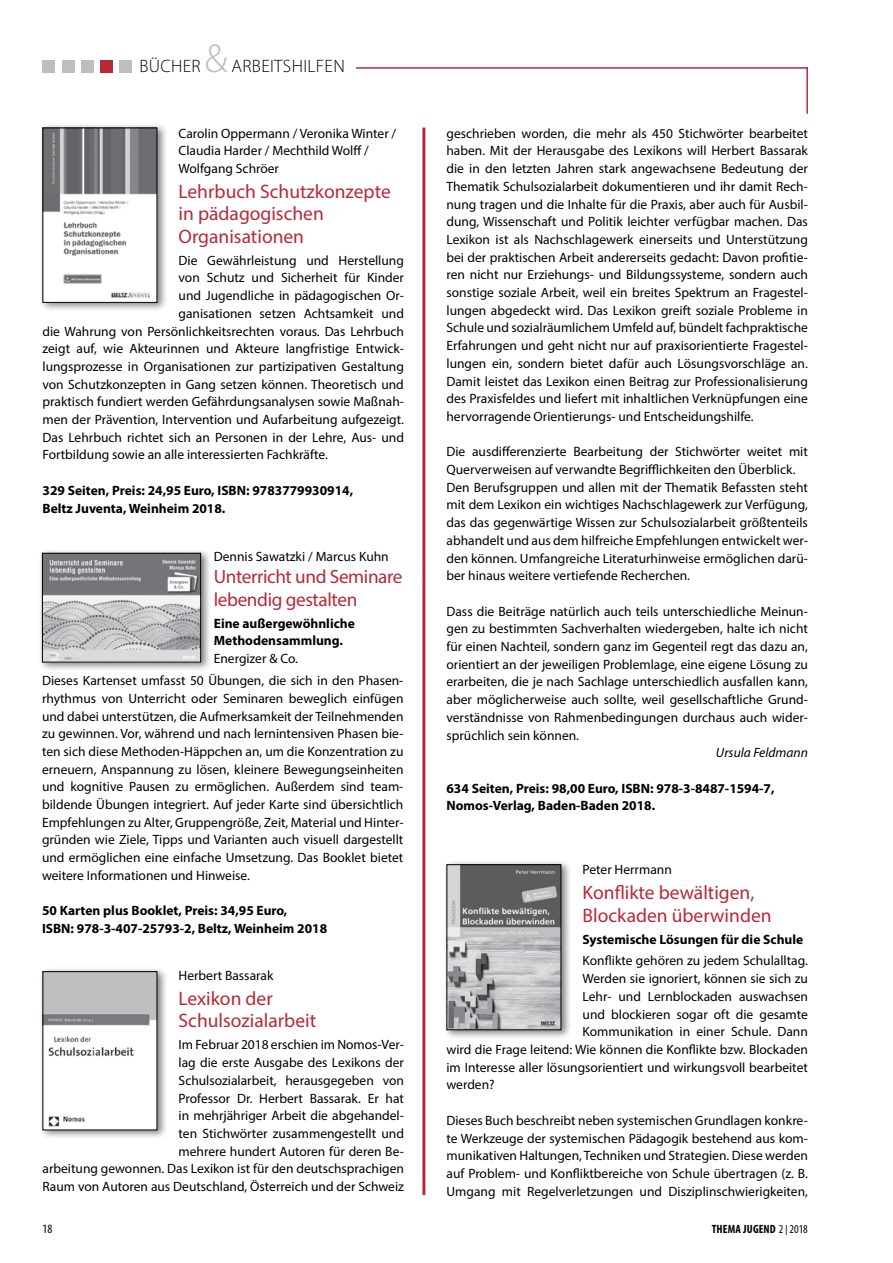
<style>
.page{position:relative;width:893px;height:1263px;background:#fff}
.page>*{position:absolute;margin:0;border:0;box-sizing:border-box;transform-origin:0 0}
.t1{font:300 40.5px "Myriad Pro";color:#bcbec0}
.t2{font:19.5px/22.5px "Myriad Pro";color:#b82837}
.t3{font:19.2px/22.5px "Myriad Pro";letter-spacing:-.02em;color:#b82837}
.t4{font:300 18px "Myriad Pro";color:#000}
.t5{font:13.5px/17.7px "Myriad Pro";color:#000;text-align:justify}
.t6{font:700 13.5px/17.7px "Myriad Pro";color:#000}
.t7{font:italic 13.5px "Myriad Pro";color:#000}
.t8{font:condensed 12.75px "Myriad Pro";color:#000}
.t9{font:700 condensed 12px "Myriad Pro";letter-spacing:.01em;color:#000}
.s1{font-weight:400}
.s2{font-family:"Futura T";font-weight:300}
</style>
<div class="page">
<hr style="left:422px;top:128px;width:3px;height:1067px;background:#b82837">
<hr style="left:806px;top:67px;width:2px;height:47px;background:#b82837">
<div style="left:43px;top:60px;width:12px;height:12px;background:#bcbec0"></div>
<div style="left:62px;top:60px;width:12px;height:12px;background:#bcbec0"></div>
<div style="left:81px;top:60px;width:13px;height:12px;background:#bcbec0"></div>
<div style="left:100px;top:60px;width:13px;height:12px;background:#b82837"></div>
<div style="left:119px;top:60px;width:13px;height:12px;background:#bcbec0"></div>
<hr style="left:356px;top:67px;width:452px;height:2px;background:#b82837">
<div style="left:39px;top:967px;width:129px;height:173px;background:#000;opacity:.5"></div>
<img style="left:45px;top:973px;width:110px;height:155px">
<div style="left:39px;top:123px;width:129px;height:189px;background:#000;opacity:.5"></div>
<img style="left:45px;top:130px;width:110px;height:171px">
<div style="left:43px;top:128px;width:114px;height:175px;border:1px solid #000"></div>
<div style="left:39px;top:548px;width:172px;height:124px;background:#000;opacity:.5"></div>
<img style="left:44px;top:555px;width:155px;height:105px">
<div style="left:42px;top:553px;width:159px;height:109px;border:1px solid #000"></div>
<div style="left:443px;top:860px;width:129px;height:179px;background:#000;opacity:.5"></div>
<img style="left:448px;top:866px;width:111px;height:162px">
<div style="left:446px;top:864px;width:115px;height:166px;border:1px solid #000"></div>
<h1 class="t1" style="left:205px;top:34px;width:24px">&amp;</h1>
<h3 class="t4" style="left:139px;top:55px;width:21px">BÜCHER</h3>
<h3 class="t4" style="left:232px;top:55px;width:21px">ARBEITSHILFEN</h3>
<p class="t5" style="left:179px;top:124px;width:219px;text-align:left">Carolin Oppermann / Veronika Winter /<br>Claudia Harder / Mechthild Wolff /<br>Wolfgang Schröer</p>
<h2 class="t2" style="left:179px;top:180px;width:214px">Lehrbuch Schutzkonzepte in pädagogischen<br>Organisationen</h2>
<p class="t5" style="left:179px;top:251px;width:227px">Die Gewährleistung und Herstellung</p>
<p class="t5" style="left:179px;top:269px;width:227px">von Schutz und Sicherheit für Kinder</p>
<p class="t5" style="left:179px;top:286px;width:227px">und Jugendliche in pädagogischen Or-</p>
<p class="t5" style="left:179px;top:304px;width:227px">ganisationen setzen Achtsamkeit und</p>
<p class="t5" style="left:43px;top:322px;width:363px">die Wahrung von Persönlichkeitsrechten voraus. Das Lehrbuch</p>
<p class="t5" style="left:43px;top:340px;width:363px">zeigt auf, wie Akteurinnen und Akteure langfristige Entwick-</p>
<p class="t5" style="left:43px;top:357px;width:363px">lungsprozesse in Organisationen zur partizipativen Gestaltung</p>
<p class="t5" style="left:43px;top:375px;width:363px">von Schutzkonzepten in Gang setzen können. Theoretisch und</p>
<p class="t5" style="left:43px;top:393px;width:363px">praktisch fundiert werden Gefährdungsanalysen sowie Maßnah-</p>
<p class="t5" style="left:43px;top:410px;width:363px">men der Prävention, Intervention und Aufarbeitung aufgezeigt.</p>
<p class="t5" style="left:43px;top:428px;width:363px">Das Lehrbuch richtet sich an Personen in der Lehre, Aus- und</p>
<p class="t5" style="left:43px;top:446px;width:287px">Fortbildung sowie an alle interessierten Fachkräfte.</p>
<p class="t6" style="left:43px;top:481px;width:312px">329 Seiten, Preis: 24,95 Euro, ISBN: 9783779930914,<br>Beltz Juventa, Weinheim 2018.</p>
<p class="t5" style="left:214px;top:547px;width:176px">Dennis Sawatzki / Marcus Kuhn</p>
<h3 class="t3" style="left:214px;top:565px;width:190px">Unterricht und Seminare lebendig gestalten</h3>
<p class="t6" style="left:214px;top:614px;width:143px">Eine außergewöhnliche<br>Methodensammlung.</p>
<p class="t5" style="left:42px;top:647px;width:363px;line-height:21.9px;text-indent:172px">Energizer &amp; Co.<br>Dieses Kartenset umfasst 50 Übungen, die sich in den Phasen-</p>
<p class="t5" style="left:42px;top:689px;width:363px">rhythmus von Unterricht oder Seminaren beweglich einfügen und dabei unterstützen, die Aufmerksamkeit der Teilnehmenden zu gewinnen. Vor, während und nach lernintensiven Phasen bie&shy;ten sich diese Methoden-Häppchen an, um die Konzentration zu erneuern, Anspannung zu lösen, kleinere Bewegungseinheiten und kognitive Pausen zu ermöglichen. Außerdem sind team&shy;bildende Übungen integriert. Auf jeder Karte sind übersichtlich Empfehlungen zu Alter, Gruppengröße, Zeit, Material und Hinter&shy;gründen wie Ziele, Tipps und Varianten auch visuell dargestellt und ermöglichen eine einfache Umsetzung. Das Booklet bietet weitere Informationen und Hinweise.</p>
<p class="t6" style="left:42px;top:901px;width:287px">50 Karten plus Booklet, Preis: 34,95 Euro,<br>ISBN: 978-3-407-25793-2, Beltz, Weinheim 2018</p>
<p class="t5" style="left:179px;top:967px;width:96px">Herbert Bassarak</p>
<h2 class="t2" style="left:179px;top:987px;width:139px">Lexikon der<br>Schulsozialarbeit</h2>
<p class="t5" style="left:43px;top:1036px;width:363px;text-align:right">Im Februar 2018 erschien im Nomos-Ver-<br>lag die erste Ausgabe des Lexikons der<br>Schulsozialarbeit, herausgegeben von<br>Professor Dr. Herbert Bassarak. Er hat<br>in mehrjähriger Arbeit die abgehandel-<br>ten Stichwörter zusammengestellt und<br>mehrere hundert Autoren für deren Be-<br>arbeitung gewonnen. Das Lexikon ist für den deutschsprachigen Raum von Autoren aus Deutschland, Österreich und der Schweiz</p>
<p class="t5" style="left:446px;top:124px;width:363px">geschrieben worden, die mehr als 450 Stichwörter bearbeitet haben. Mit der Herausgabe des Lexikons will Herbert Bassarak die in den letzten Jahren stark angewachsene Bedeutung der Thematik Schulsozialarbeit dokumentieren und ihr damit Rech&shy;nung tragen und die Inhalte für die Praxis, aber auch für Ausbil&shy;dung, Wissenschaft und Politik leichter verfügbar machen. Das Lexikon ist als Nachschlagewerk einerseits und Unterstützung bei der praktischen Arbeit andererseits gedacht: Davon profitie&shy;ren nicht nur Erziehungs- und Bildungssysteme, sondern auch sonstige soziale Arbeit, weil ein breites Spektrum an Fragestel&shy;lungen abgedeckt wird. Das Lexikon greift soziale Probleme in Schule und sozialräumlichem Umfeld auf, bündelt fachpraktische Erfahrungen und geht nicht nur auf praxisorientierte Fragestel&shy;lungen ein, sondern bietet dafür auch Lösungsvorschläge an.<br>Damit leistet das Lexikon einen Beitrag zur Professionalisierung des Praxisfeldes und liefert mit inhaltlichen Verknüpfungen eine hervorragende Orientierungs- und Entscheidungshilfe.</p>
<p class="t5" style="left:446px;top:443px;width:363px;text-align:left">Die ausdifferenzierte Bearbeitung der Stichwörter weitet mit Querverweisen auf verwandte Begrifflichkeiten den Überblick.<br>Den Berufsgruppen und allen mit der Thematik Befassten steht mit dem Lexikon ein wichtiges Nachschlagewerk zur Verfügung, das das gegenwärtige Wissen zur Schulsozialarbeit größtenteils abhandelt und aus dem hilfreiche Empfehlungen entwickelt wer&shy;den können. Umfangreiche Literaturhinweise ermöglichen darü&shy;ber hinaus weitere vertiefende Recherchen.</p>
<p class="t5" style="left:446px;top:602px;width:363px">Dass die Beiträge natürlich auch teils unterschiedliche Meinun&shy;gen zu bestimmten Sachverhalten wiedergeben, halte ich nicht für einen Nachteil, sondern ganz im Gegenteil regt das dazu an, orientiert an der jeweiligen Problemlage, eine eigene Lösung zu erarbeiten, die je nach Sachlage unterschiedlich ausfallen kann, aber möglicherweise auch sollte, weil gesellschaftliche Grund&shy;verständnisse von Rahmenbedingungen durchaus auch wider&shy;sprüchlich sein können.</p>
<p class="t7" style="left:716px;top:744px;width:93px">Ursula Feldmann</p>
<p class="t6" style="left:446px;top:779px;width:330px">634 Seiten, Preis: 98,00 Euro, ISBN: 978-3-8487-1594-7,<br>Nomos-Verlag, Baden-Baden 2018.</p>
<p class="t5" style="left:583px;top:861px;width:91px">Peter Herrmann</p>
<h2 class="t2" style="left:583px;top:881px;width:191px">Konflikte bewältigen,<br>Blockaden überwinden</h2>
<p class="t6" style="left:583px;top:930px;width:222px">Systemische Lösungen für die Schule</p>
<p class="t5" style="left:583px;top:952px;width:227px">Konflikte gehören zu jedem Schulalltag.</p>
<p class="t5" style="left:583px;top:969px;width:227px">Werden sie ignoriert, können sie sich zu</p>
<p class="t5" style="left:583px;top:987px;width:227px">Lehr- und Lernblockaden auswachsen</p>
<p class="t5" style="left:583px;top:1005px;width:227px">und blockieren sogar oft die gesamte</p>
<p class="t5" style="left:583px;top:1023px;width:227px">Kommunikation in einer Schule. Dann</p>
<p class="t5" style="left:446px;top:1040px;width:363px">wird die Frage leitend: Wie können die Konflikte bzw. Blockaden</p>
<p class="t5" style="left:446px;top:1058px;width:363px">im Interesse aller lösungsorientiert und wirkungsvoll bearbeitet</p>
<p class="t5" style="left:446px;top:1076px;width:50px">werden?</p>
<p class="t5" style="left:446px;top:1111px;width:363px">Dieses Buch beschreibt neben systemischen Grundlagen konkre&shy;te Werkzeuge der systemischen Pädagogik bestehend aus kom&shy;munikativen Haltungen, Techniken und Strategien. Diese werden auf Problem- und Konfliktbereiche von Schule übertragen (z. B.<br>Umgang mit Regelverletzungen und Disziplinschwierigkeiten,</p>
<p class="t8" style="left:43px;top:1221px;width:11px">18</p>
<p class="t9" style="left:712px;top:1222px;width:98px">THEMA JUGEND <span class="s1">2</span><span class="s2">|</span><span class="s1">2018</span></p>
</div>
